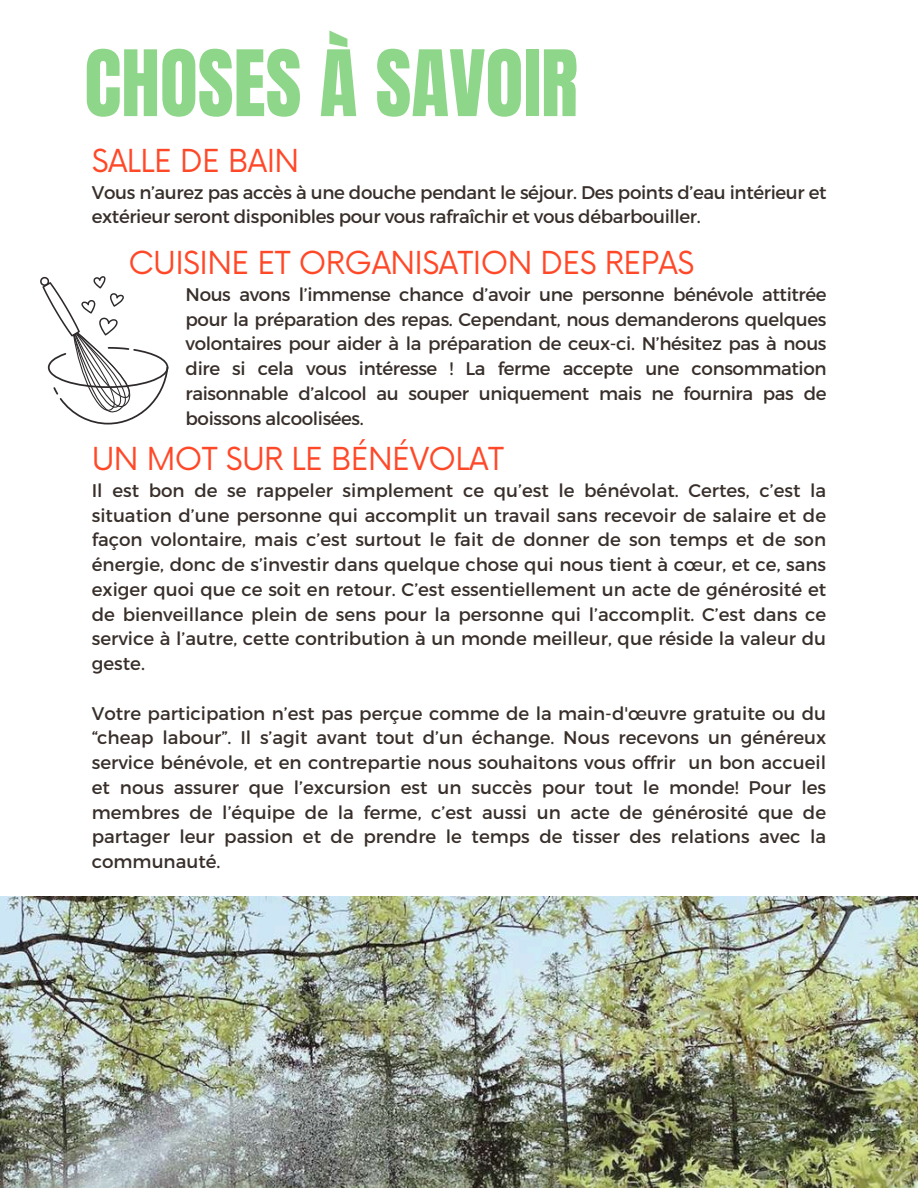
<style>
.page{position:relative;width:918px;height:1188px;background:#fff}
.page>*{position:absolute;margin:0;border:0;box-sizing:border-box;transform-origin:0 0}
.t1{font:77.7px "Anton";color:#8ed689}
.t2{font:30.9px "Now";letter-spacing:-.02em;color:#ff4828}
.t3{font:18.3px/24.8px "Montserrat";letter-spacing:-.02em;color:#382f2b;text-align:justify}
</style>
<div class="page">
<svg style="left:40px;top:276px;width:128px;height:149px"></svg>
<img style="left:0;top:897px;width:918px;height:291px">
<h1 class="t1" style="left:84px;top:28px;width:495px">CHOSES À SAVOIR</h1>
<h2 class="t2" style="left:92px;top:144px;width:209px">SALLE DE BAIN</h2>
<p class="t3" style="left:92px;top:179px;width:736px">Vous n’aurez pas accès à une douche pendant le séjour. Des points d’eau intérieur et extérieur seront disponibles pour vous rafraîchir et vous débarbouiller.</p>
<h2 class="t2" style="left:128px;top:245px;width:567px">CUISINE ET ORGANISATION DES REPAS</h2>
<p class="t3" style="left:186px;top:281px;width:642px">Nous avons l’immense chance d’avoir une personne bénévole attitrée pour la préparation des repas. Cependant, nous demanderons quelques volontaires pour aider à la préparation de ceux-ci. N’hésitez pas à nous dire si cela vous intéresse ! La ferme accepte une consommation raisonnable d’alcool au souper uniquement mais ne fournira pas de boissons alcoolisées.</p>
<h2 class="t2" style="left:92px;top:442px;width:414px">UN MOT SUR LE BÉNÉVOLAT</h2>
<p class="t3" style="left:92px;top:477px;width:736px">Il est bon de se rappeler simplement ce qu’est le bénévolat. Certes, c’est la situation d’une personne qui accomplit un travail sans recevoir de salaire et de façon volontaire, mais c’est surtout le fait de donner de son temps et de son énergie, donc de s’investir dans quelque chose qui nous tient à cœur, et ce, sans exiger quoi que ce soit en retour. C’est essentiellement un acte de générosité et de bienveillance plein de sens pour la personne qui l’accomplit. C’est dans ce service à l’autre, cette contribution à un monde meilleur, que réside la valeur du geste.</p>
<p class="t3" style="left:92px;top:700px;width:736px">Votre participation n’est pas perçue comme de la main-d'œuvre gratuite ou du “cheap labour”. Il s’agit avant tout d’un échange. Nous recevons un généreux service bénévole, et en contrepartie nous souhaitons vous offrir un bon accueil et nous assurer que l’excursion est un succès pour tout le monde! Pour les membres de l’équipe de la ferme, c’est aussi un acte de générosité que de partager leur passion et de prendre le temps de tisser des relations avec la communauté.</p>
</div>
